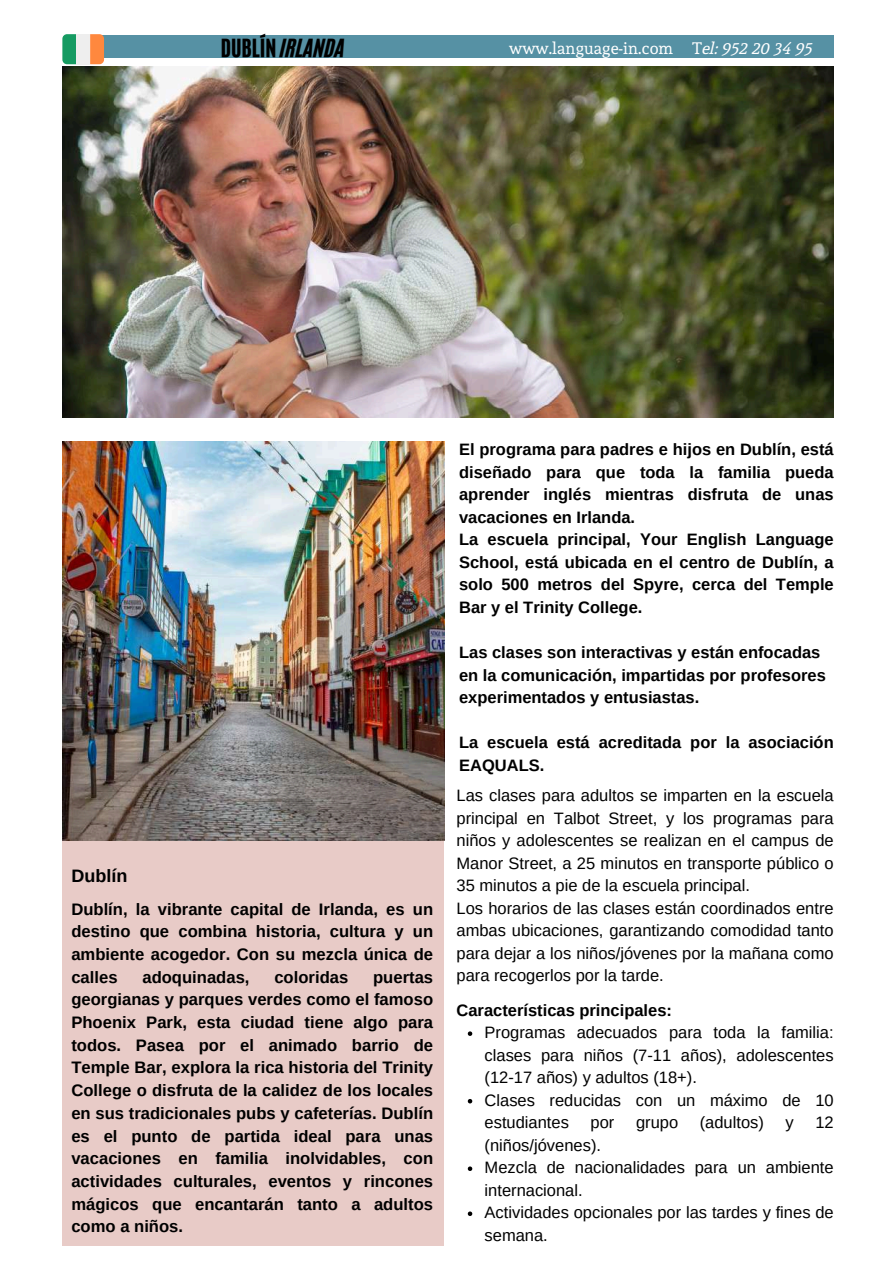
<style>
.page{position:relative;width:894px;height:1264px;background:#fff}
.page>*{position:absolute;margin:0;border:0;box-sizing:border-box;transform-origin:0 0}
.t1{font:21px "CA Generated";color:#000}
.t2{font:700 18px "Arimo";color:#000}
.t3{font:700 16.65px/22.6px "Arimo";color:#000;text-align:justify}
.t4{font:16.5px/22.5px "Arimo";color:#000}
.t5{font:700 16.5px/22.5px "Arimo";color:#000}
.t6{font:16.5px "Andada";color:#fff}
.s1{font-family:"CA Generated"}
</style>
<div class="page">
<div style="left:101px;top:36px;width:732px;height:22px;background:#5691a4"></div>
<div style="left:62px;top:678px;width:382px;height:567px;background:#e8cbc7"></div>
<img style="left:62px;top:441px;width:382px;height:399px">
<img style="left:62px;top:67px;width:771px;height:350px">
<svg style="left:62px;top:34px;width:14px;height:30px"></svg>
<div style="left:76px;top:34px;width:14px;height:30px;background:#eee"></div>
<svg style="left:90px;top:34px;width:14px;height:30px"></svg>
<svg style="left:467px;top:1031px;width:5px;height:4px"></svg>
<svg style="left:467px;top:1099px;width:5px;height:4px"></svg>
<svg style="left:467px;top:1166px;width:5px;height:4px"></svg>
<svg style="left:467px;top:1211px;width:5px;height:4px"></svg>
<p class="t1" style="left:221px;top:33px;width:126px">DUBLÍN IRLANDA</p>
<p class="t6" style="left:509px;top:39px;width:305px">www.language-in.com T<span class="s1">el: 952 20 34 95</span></p>
<p class="t2" style="left:71px;top:865px;width:57px">Dublín</p>
<p class="t3" style="left:71px;top:897px;width:363px">Dublín, la vibrante capital de Irlanda, es un destino que combina historia, cultura y un ambiente acogedor. Con su mezcla única de calles</p>
<p class="t3" style="left:142px;top:965px;width:109px">adoquinadas,</p>
<p class="t3" style="left:274px;top:965px;width:75px">coloridas</p>
<p class="t3" style="left:71px;top:965px;width:363px;text-indent:302px">puertas georgianas y parques verdes como el famoso Phoenix Park, esta ciudad tiene algo para todos. Pasea por el animado barrio de Temple Bar, explora la rica historia del Trinity College o disfruta de la calidez de los locales en sus tradicionales pubs y cafeterías. Dublín es el punto de partida ideal para unas vacaciones en familia inolvidables, con actividades culturales, eventos y rincones mágicos que encantarán tanto a adultos como a niños.</p>
<p class="t5" style="left:459px;top:438px;width:376px">El programa para padres e hijos en Dublín, está diseñado para que toda la familia pueda aprender inglés mientras disfruta de unas vacaciones en Irlanda.<br>La escuela principal, Your English Language School, está ubicada en el centro de Dublín, a solo 500 metros del Spyre, cerca del Temple Bar y el Trinity College.</p>
<p class="t5" style="left:459px;top:641px;width:368px">Las clases son interactivas y están enfocadas en la comunicación, impartidas por profesores experimentados y entusiastas.</p>
<p class="t5" style="left:459px;top:731px;width:376px">La escuela está acreditada por la asociación<br>EAQUALS.</p>
<p class="t4" style="left:456px;top:784px;width:378px">Las clases para adultos se imparten en la escuela principal en Talbot Street, y los programas para niños y adolescentes se realizan en el campus de Manor Street, a 25 minutos en transporte público o 35 minutos a pie de la escuela principal.<br>Los horarios de las clases están coordinados entre ambas ubicaciones, garantizando comodidad tanto para dejar a los niños/jóvenes por la mañana como para recogerlos por la tarde.</p>
<p class="t5" style="left:456px;top:998px;width:217px">Características principales:</p>
<p class="t4" style="left:484px;top:1021px;width:350px">Programas adecuados para toda la familia: clases para niños (7-11 años), adolescentes (12-17 años) y adultos (18+).<br>Clases reducidas con un máximo de 10 estudiantes</p>
<p class="t4" style="left:590px;top:1111px;width:25px">por</p>
<p class="t4" style="left:635px;top:1111px;width:44px">grupo</p>
<p class="t4" style="left:699px;top:1111px;width:66px">(adultos)</p>
<p class="t4" style="left:785px;top:1111px;width:10px">y</p>
<p class="t4" style="left:815px;top:1111px;width:20px">12</p>
<p class="t4" style="left:484px;top:1133px;width:350px">(niños/jóvenes).<br>Mezcla de nacionalidades para un ambiente internacional.<br>Actividades opcionales por las tardes y fines de semana.</p>
</div>
